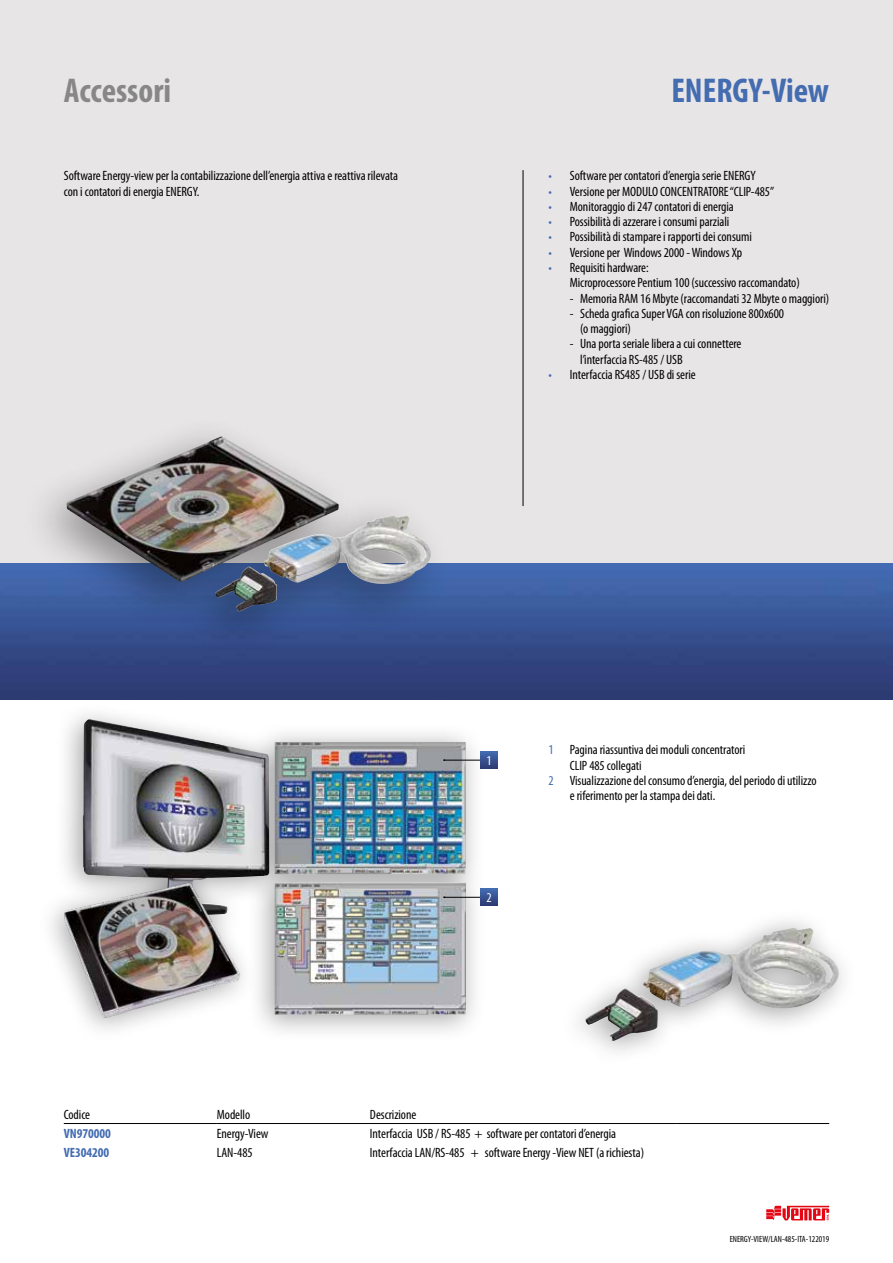
<style>
.page{position:relative;width:893px;height:1263px;background:#fff}
.page>*{position:absolute;margin:0;border:0;box-sizing:border-box;transform-origin:0 0}
.t1{font:700 condensed 34.5px "Myriad Pro";color:#436cb1}
.t2{font:700 condensed 34.5px "Myriad Pro";color:#878787}
.t3{font:condensed 13.5px/15.3px "Myriad Pro";letter-spacing:-.005em;color:#000}
.t4{font:700 condensed 13.5px "Myriad Pro";letter-spacing:-.005em;color:#436cb1}
.t5{font:condensed 13.5px "Myriad Pro";color:#fff}
.t6{font:condensed 9px "Myriad Pro";color:#000}
.s1{color:#436cb1}
</style>
<div class="page">
<div style="left:0;top:0;width:893px;height:631px;background:#e8e5e6"></div>
<img style="left:0;top:563px;width:893px;height:136px">
<svg style="left:766px;top:1206px;width:63px;height:14px"></svg>
<div style="left:560px;top:909px;width:298px;height:158px;background:#000;opacity:.35"></div>
<img style="left:747px;top:928px;width:46px;height:19px">
<div style="left:54px;top:701px;width:235px;height:243px;background:#000;opacity:.35"></div>
<img style="left:82px;top:719px;width:187px;height:146px">
<hr style="left:523px;top:170px;width:1px;height:336px;background:#000">
<hr style="left:64px;top:1123px;width:153px;height:1px;background:#000">
<hr style="left:217px;top:1123px;width:153px;height:1px;background:#000">
<hr style="left:370px;top:1123px;width:153px;height:1px;background:#000">
<hr style="left:523px;top:1123px;width:153px;height:1px;background:#000">
<hr style="left:676px;top:1123px;width:153px;height:1px;background:#000">
<div style="left:246px;top:722px;width:240px;height:320px;background:#000;opacity:.35"></div>
<img style="left:275px;top:742px;width:191px;height:272px">
<hr style="left:444px;top:760px;width:45px;height:1px;background:#000">
<svg style="left:480px;top:752px;width:17px;height:17px"></svg>
<hr style="left:444px;top:897px;width:45px;height:1px;background:#000">
<svg style="left:480px;top:889px;width:17px;height:17px"></svg>
<div style="left:19px;top:414px;width:342px;height:215px;background:#000;opacity:.4"></div>
<img style="left:66px;top:436px;width:273px;height:147px">
<div style="left:38px;top:865px;width:219px;height:177px;background:#000;opacity:.35"></div>
<img style="left:60px;top:875px;width:184px;height:147px">
<div style="left:169px;top:492px;width:285px;height:166px;background:#000;opacity:.4"></div>
<img style="left:353px;top:515px;width:39px;height:17px">
<h1 class="t2" style="left:64px;top:69px;width:109px">Accessori</h1>
<p class="t3" style="left:64px;top:168px;width:336px">Software Energy-view per la contabilizzazione dell’energia attiva e reattiva rilevata con i contatori di energia ENERGY.</p>
<h1 class="t1" style="left:671px;top:69px;width:159px">ENERGY-View</h1>
<p class="t3" style="left:549px;top:168px;width:209px"><span class="s1">•</span> Software per contatori d’energia serie ENERGY</p>
<p class="t3" style="left:549px;top:183px;width:227px"><span class="s1">•</span> Versione per MODULO CONCENTRATORE “CLIP-485”</p>
<p class="t3" style="left:549px;top:199px;width:187px"><span class="s1">•</span> Monitoraggio di 247 contatori di energia</p>
<p class="t3" style="left:549px;top:214px;width:182px"><span class="s1">•</span> Possibilità di azzerare i consumi parziali</p>
<p class="t3" style="left:549px;top:229px;width:205px"><span class="s1">•</span> Possibilità di stampare i rapporti dei consumi</p>
<p class="t3" style="left:549px;top:244px;width:195px"><span class="s1">•</span> Versione per Windows 2000 - Windows Xp</p>
<p class="t3" style="left:570px;top:260px;width:231px;text-indent:-21px"><span class="s1">•</span> Requisiti hardware:<br>Microprocessore Pentium 100 (successivo raccomandato)</p>
<p class="t3" style="left:570px;top:290px;width:261px">- Memoria RAM 16 Mbyte (raccomandati 32 Mbyte o maggiori)</p>
<p class="t3" style="left:580px;top:306px;width:205px;text-indent:-10px">- Scheda grafica Super VGA con risoluzione 800x600 (o maggiori)</p>
<p class="t3" style="left:580px;top:336px;width:163px;text-indent:-10px">- Una porta seriale libera a cui connettere l’interfaccia RS-485 / USB</p>
<p class="t3" style="left:549px;top:367px;width:149px"><span class="s1">•</span> Interfaccia RS485 / USB di serie</p>
<p class="t5" style="left:486px;top:752px;width:7px">1</p>
<p class="t5" style="left:486px;top:890px;width:7px">2</p>
<p class="t3" style="left:549px;top:742px;width:198px"><span class="s1">1</span> Pagina riassuntiva dei moduli concentratori</p>
<p class="t3" style="left:570px;top:757px;width:73px">CLIP 485 collegati</p>
<p class="t3" style="left:549px;top:773px;width:269px"><span class="s1">2</span> Visualizzazione del consumo d’energia, del periodo di utilizzo</p>
<p class="t3" style="left:570px;top:788px;width:147px">e riferimento per la stampa dei dati.</p>
<p class="t3" style="left:64px;top:1107px;width:28px">Codice</p>
<p class="t3" style="left:217px;top:1107px;width:35px">Modello</p>
<p class="t3" style="left:370px;top:1107px;width:48px">Descrizione</p>
<p class="t4" style="left:64px;top:1125px;width:49px">VN970000</p>
<p class="t3" style="left:217px;top:1126px;width:53px">Energy-View</p>
<p class="t3" style="left:370px;top:1126px;width:248px">Interfaccia USB / RS-485 + software per contatori d’energia</p>
<p class="t4" style="left:64px;top:1144px;width:47px">VE304200</p>
<p class="t3" style="left:217px;top:1144px;width:37px">LAN-485</p>
<p class="t3" style="left:370px;top:1144px;width:276px">Interfaccia LAN/RS-485 + software Energy -View NET (a richiesta)</p>
<p class="t6" style="left:730px;top:1233px;width:101px">ENERGY-VIEW/LAN-485-ITA-122019</p>
</div>
